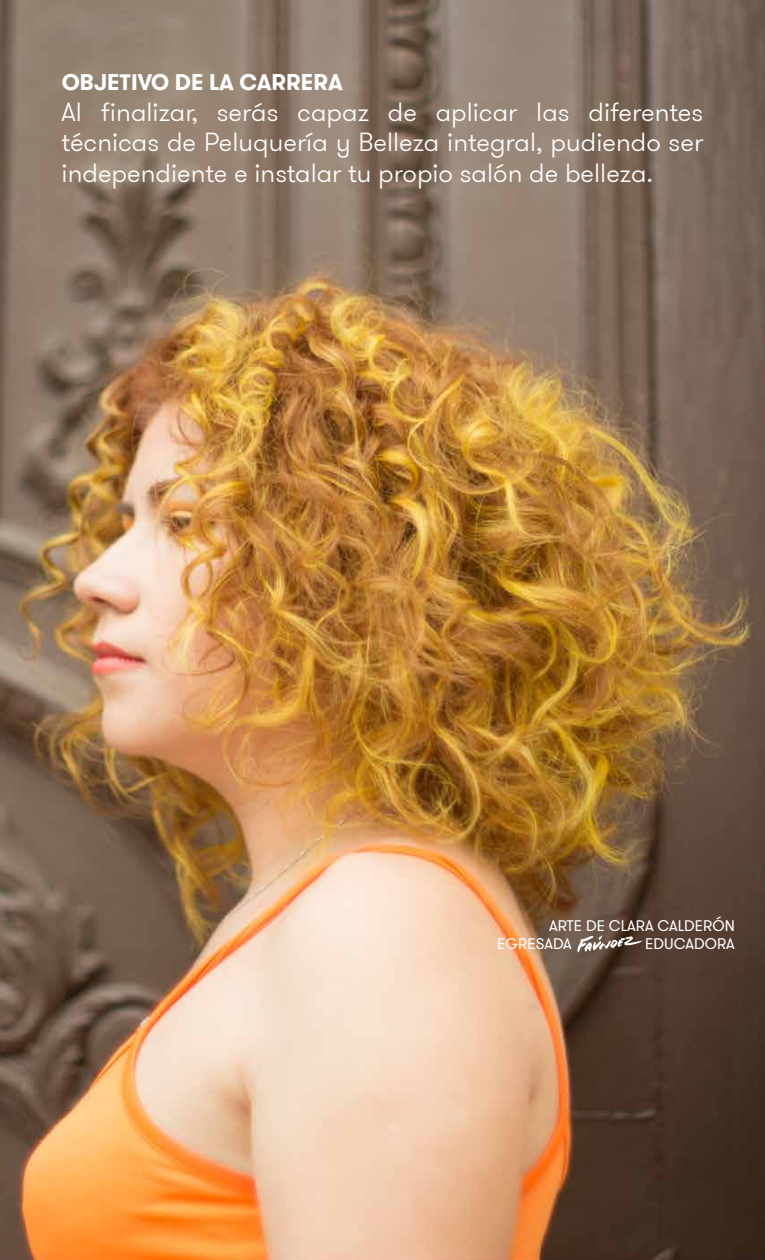
<style>
.page{position:relative;width:765px;height:1260px;background:#fff}
.page>*{position:absolute;margin:0;border:0;box-sizing:border-box;transform-origin:0 0}
.t1{font:300 26.25px/30.5px "GT Walsheim Pro";color:#fff;text-align:justify}
.t2{font:700 22.5px "GT Walsheim Pro";color:#fff}
.t3{font:15.25px/18.4px "GT Walsheim Pro";color:#fff}
</style>
<div class="page">
<img style="left:0;top:0;width:765px;height:1260px">
<svg style="left:577px;top:935px;width:66px;height:17px"></svg>
<p class="t2" style="left:62px;top:68px;width:283px">OBJETIVO DE LA CARRERA</p>
<p class="t1" style="left:62px;top:97px;width:643px">Al finalizar, serás capaz de aplicar las diferentes técnicas de Peluquería y Belleza integral, pudiendo ser independiente e instalar tu propio salón de belleza.</p>
<p class="t3" style="left:497px;top:917px;width:239px;text-indent:52px">ARTE DE CLARA CALDERÓN<br>EGRESADA</p>
<p class="t3" style="left:645px;top:935px;width:91px">EDUCADORA</p>
</div>
